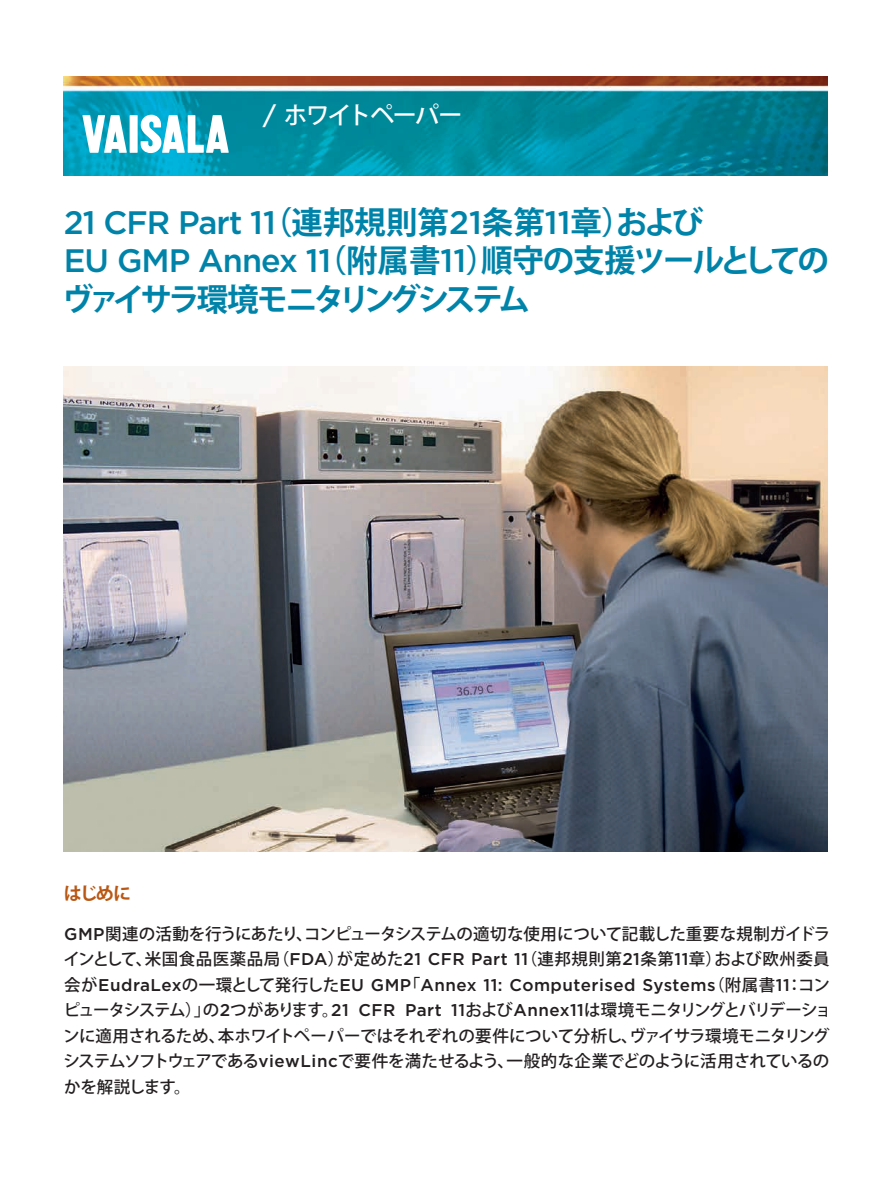
<style>
.page{position:relative;width:893px;height:1191px;background:#fff}
.page>*{position:absolute;margin:0;border:0;box-sizing:border-box;transform-origin:0 0}
.t1{font:500 32.4px "Gotham";letter-spacing:-.03em;color:#0083a9}
.t2{font:700 31.5px/38.2px "Koz Go Pro";letter-spacing:-.11em;color:#0083a9}
.t3{font:500 24px "Koz Go Pro";letter-spacing:-.07em;color:#fff}
.t4{font:700 18px "Koz Go Pro";color:#b95814}
.t5{font:500 16.95px "Gotham";letter-spacing:.03em;color:#231f20}
.t6{font:500 16.5px/25.5px "Koz Go Pro";letter-spacing:-.01em;color:#231f20;text-align:justify}
.t7{font:500 16.5px/25.5px "Koz Go Pro";letter-spacing:.01em;color:#231f20}
.s1{font-family:"Gotham";font-size:24.75px}
.s2{font-family:"Koz Go Pro";font-weight:700;font-size:31.5px}
.s3{font-family:"Gotham";font-weight:500;font-size:32.4px}
.s4{font-family:"Gotham";font-size:16.95px}
.s5{font-family:"Koz Go Pro";font-size:16.5px}
</style>
<div class="page">
<img style="left:64px;top:77px;width:763px;height:99px">
<svg style="left:82px;top:115px;width:45px;height:38px"></svg>
<div style="left:130px;top:115px;width:8px;height:38px;background:#fff"></div>
<svg style="left:141px;top:115px;width:88px;height:38px"></svg>
<img style="left:64px;top:367px;width:763px;height:484px">
<h3 class="t3" style="left:263px;top:100px;width:201px"><span class="s1">/</span> ホワイトペーパー</h3>
<h1 class="t1" style="left:64px;top:201px;width:641px">21 CFR Part 11<span class="s2">（連邦規則第</span>21<span class="s2">条第</span>11<span class="s2">章）および</span></h1>
<h2 class="t2" style="left:62px;top:243px;width:768px"><span class="s3">EU GMP Annex 11</span>（附属書<span class="s3">11</span>）順守の支援ツールとしてのヴァイサラ環境モニタリングシステム</h2>
<p class="t4" style="left:64px;top:881px;width:69px">はじめに</p>
<p class="t7" style="left:64px;top:921px;width:768px"><span class="s4">GMP</span>関連の活動を行うにあたり、コンピュータシステムの適切な使用について記載した重要な規制ガイドラインとして、米国食品医薬品局（<span class="s4">FDA</span>）が定めた<span class="s4">21 CFR Part 11</span>（連邦規則第<span class="s4">21</span>条第<span class="s4">11</span>章）および欧州委員</p>
<p class="t5" style="left:64px;top:973px;width:767px"><span class="s5">会が</span>EudraLex<span class="s5">の一環として発行した</span>EU GMP<span class="s5">「</span>Annex 11: Computerised Systems<span class="s5">（附属書</span>11<span class="s5">：コン</span></p>
<p class="t6" style="left:63px;top:998px;width:770px">ピュータシステム）」の<span class="s4">2</span>つがあります。<span class="s4">21 CFR Part 11</span>および<span class="s4">Annex11</span>は環境モニタリングとバリデーションに適用されるため、本ホワイトペーパーではそれぞれの要件について分析し、ヴァイサラ環境モニタリングシステムソフトウェアである<span class="s4">viewLinc</span>で要件を満たせるよう、一般的な企業でどのように活用されているのかを解説します。</p>
</div>
